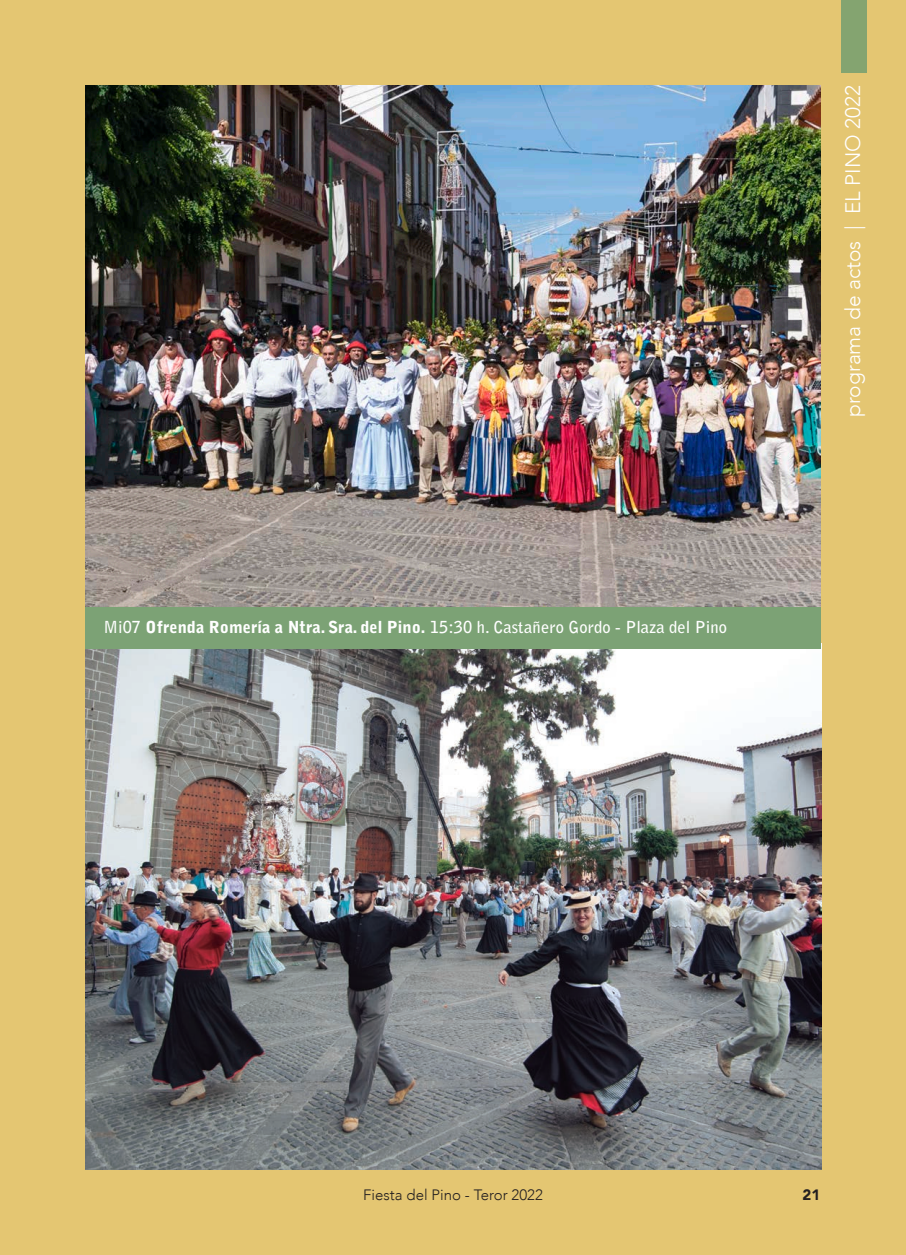
<style>
.page{position:relative;width:906px;height:1255px;background:#fff}
.page>*{position:absolute;margin:0;border:0;box-sizing:border-box;transform-origin:0 0}
.t1{font:300 21px "Avenir";color:#fff}
.t2{font:700 16.5px "Bell Gothic Std";color:#fff}
.t3{font:300 15px "Avenir";color:#231f20}
.t4{font:900 15px "Avenir";color:#231f20}
.s1{font-weight:900}
</style>
<div class="page">
<div style="left:0;top:0;width:906px;height:1254px;background:#e4c672"></div>
<div style="left:840px;top:0;width:26px;height:72px;background:#84a470"></div>
<img style="left:85px;top:649px;width:736px;height:520px">
<div style="left:85px;top:606px;width:736px;height:43px;background:#7ca275"></div>
<img style="left:85px;top:85px;width:736px;height:521px">
<p class="t2" style="left:103px;top:617px;width:625px">Mi07 <span class="s1">Ofrenda Romería a Ntra. Sra. del Pino.</span> 15:30 h. Castañero Gordo - Plaza del Pino</p>
<p class="t1" style="left:840px;top:417px;width:333px;rotate:-90deg">programa de actos | EL PINO 2022</p>
<p class="t3" style="left:363px;top:1185px;width:181px">Fiesta del Pino - Teror 2022</p>
<p class="t4" style="left:802px;top:1181px;width:19px">21</p>
</div>
